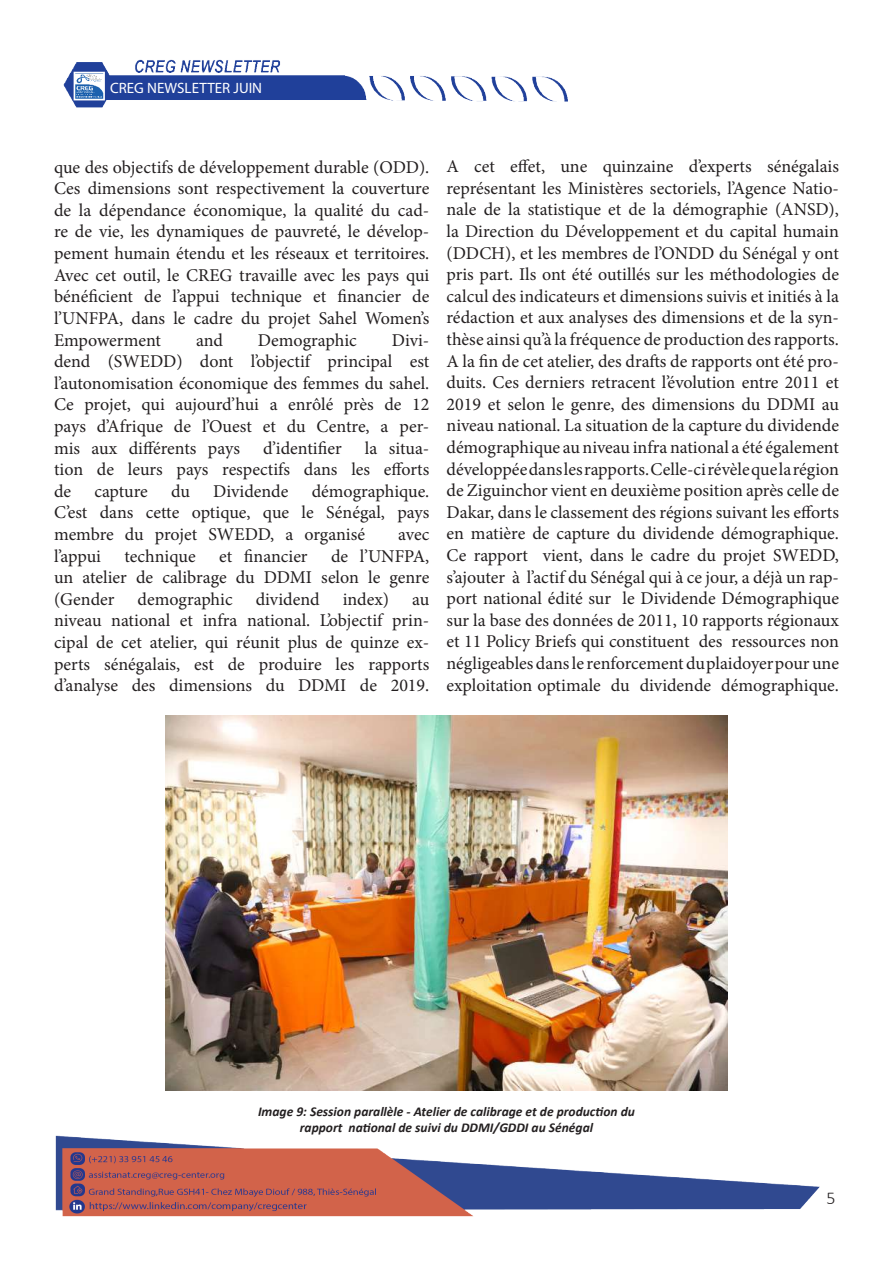
<style>
.page{position:relative;width:893px;height:1263px;background:#fff}
.page>*{position:absolute;margin:0;border:0;box-sizing:border-box;transform-origin:0 0}
.t1{font:18px/21.6px "Minion Pro";color:#231f20;text-align:justify}
.t2{font:300 18px "Calibri";color:#231f20}
.t3{font:15px "Myriad Pro";color:#fff}
.t4{font:italic 700 13.5px/16.2px "Calibri";color:#231f20;text-align:center}
</style>
<div class="page">
<img style="left:63px;top:59px;width:505px;height:49px">
<img style="left:55px;top:1135px;width:765px;height:82px">
<div style="left:110px;top:82px;width:241px;height:15px;background:#20409a"></div>
<img style="left:166px;top:716px;width:561px;height:374px">
<p class="t3" style="left:110px;top:79px;width:154px">CREG NEWSLETTER JUIN</p>
<p class="t1" style="left:54px;top:156px;width:377px">que des objectifs de développement durable (ODD).<br>Ces dimensions sont respectivement la couverture de la dépendance économique, la qualité du cad&shy;re de vie, les dynamiques de pauvreté, le dévelop&shy;pement humain étendu et les réseaux et territoires.<br>Avec cet outil, le CREG travaille avec les pays qui bénéficient de l’appui technique et financier de l’UNFPA, dans le cadre du projet Sahel Women’s Empowerment</p>
<p class="t1" style="left:196px;top:329px;width:29px">and</p>
<p class="t1" style="left:258px;top:329px;width:100px">Demographic</p>
<p class="t1" style="left:54px;top:329px;width:377px;text-indent:338px">Divi&shy;dend (SWEDD) dont l’objectif principal est l’autonomisation économique des femmes du sahel.<br>Ce projet, qui aujourd’hui a enrôlé près de 12 pays d’Afrique de l’Ouest et du Centre, a per&shy;mis aux différents pays</p>
<p class="t1" style="left:54px;top:437px;width:377px;text-indent:311px">la situa&shy;tion de leurs pays respectifs dans les efforts de</p>
<p class="t1" style="left:263px;top:437px;width:80px">d’identifier</p>
<p class="t1" style="left:54px;top:480px;width:377px;text-indent:258px">démographique.<br>C’est dans cette optique, que le Sénégal, pays membre du projet SWEDD, a organisé</p>
<p class="t1" style="left:94px;top:480px;width:55px">capture</p>
<p class="t1" style="left:171px;top:480px;width:20px">du</p>
<p class="t1" style="left:213px;top:480px;width:77px">Dividende</p>
<p class="t1" style="left:398px;top:523px;width:33px">avec</p>
<p class="t1" style="left:54px;top:545px;width:49px">l’appui</p>
<p class="t1" style="left:125px;top:545px;width:73px">technique</p>
<p class="t1" style="left:219px;top:545px;width:90px">et financier</p>
<p class="t1" style="left:54px;top:545px;width:377px;text-indent:277px">de l’UNFPA, un atelier de calibrage du DDMI selon le genre (Gender</p>
<p class="t1" style="left:138px;top:588px;width:97px">demographic</p>
<p class="t1" style="left:256px;top:588px;width:65px">dividend</p>
<p class="t1" style="left:343px;top:588px;width:48px">index)</p>
<p class="t1" style="left:54px;top:588px;width:377px;text-indent:358px">au niveau national et infra national. L’objectif prin&shy;cipal de cet atelier, qui réunit plus de quinze ex&shy;perts sénégalais, est de produire les rapports d’analyse des dimensions du DDMI de 2019.</p>
<p class="t1" style="left:446px;top:156px;width:394px">A cet effet, une quinzaine d’experts sénégalais représentant les Ministères sectoriels, l’Agence Natio&shy;nale de la statistique et de la démographie (ANSD), la Direction du Développement et du capital humain (DDCH), et les membres de l’ONDD du Sénégal y ont pris part. Ils ont été outillés sur les méthodologies de calcul des indicateurs et dimensions suivis et initiés à la rédaction et aux analyses des dimensions et de la syn&shy;thèse ainsi qu’à la fréquence de production des rapports.<br>A la fin de cet atelier, des drafts de rapports ont été pro&shy;duits. Ces derniers retracent l’évolution entre 2011 et 2019 et selon le genre, des dimensions du DDMI au niveau national. La situation de la capture du dividende démographique au niveau infra national a été également développée dans les rapports. Celle-ci révèle que la région de Ziguinchor vient en deuxième position après celle de Dakar, dans le classement des régions suivant les efforts en matière de capture du dividende démographique.<br>Ce rapport vient, dans le cadre du projet SWEDD, s’ajouter à l’actif du Sénégal qui à ce jour, a déjà un rap&shy;port national édité sur le Dividende Démographique sur la base des données de 2011, 10 rapports régionaux et 11 Policy Briefs qui constituent des ressources non négligeables dans le renforcement du plaidoyer pour une exploitation optimale du dividende démographique.</p>
<p class="t4" style="left:258px;top:1103px;width:378px">Image 9: Session parallèle - Atelier de calibrage et de production du rapport national de suivi du DDMI/GDDI au Sénégal</p>
<p class="t2" style="left:826px;top:1187px;width:11px">5</p>
</div>
